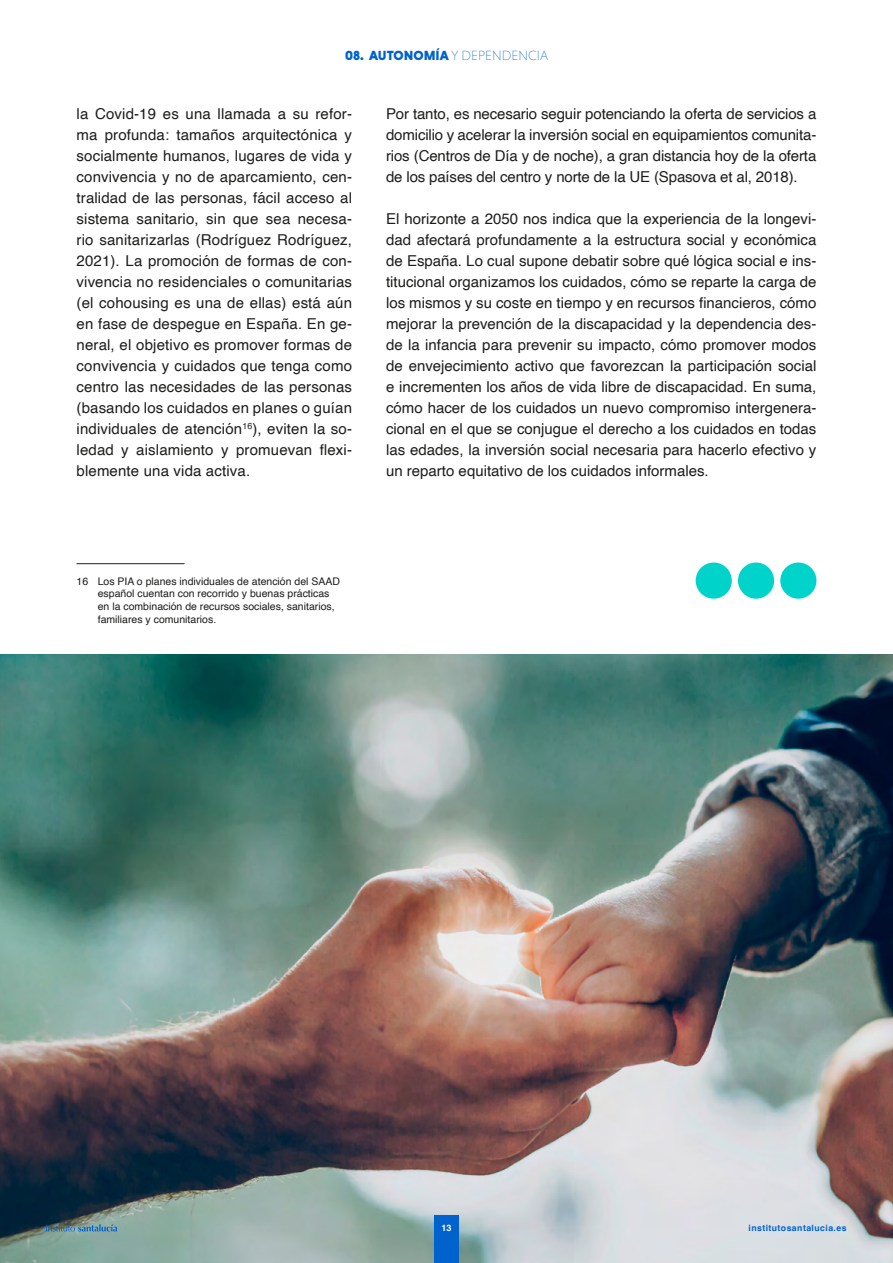
<style>
.page{position:relative;width:893px;height:1263px;background:#fff}
.page>*{position:absolute;margin:0;border:0;box-sizing:border-box;transform-origin:0 0}
.t1{font:15px/21px "Helvetica";color:#1d1d1b;text-align:justify}
.t2{font:900 13.5px "Niveau Grotesk";color:#0062cc}
.t3{font:10.5px/12.6px "Helvetica";color:#1d1d1b}
.t4{font:700 9px "Helvetica";color:#fff}
.t5{font:700 8.7px "Helvetica";letter-spacing:.05em;color:#0062cc}
.s1{font-weight:200}
</style>
<div class="page">
<hr style="left:77px;top:563px;width:108px;height:1px;background:#1d1d1b">
<img style="left:0;top:655px;width:893px;height:608px">
<div style="left:696px;top:562px;width:36px;height:37px;background:#00d3ca;border-radius:50%"></div>
<div style="left:738px;top:562px;width:36px;height:37px;background:#00d3ca;border-radius:50%"></div>
<div style="left:780px;top:562px;width:36px;height:37px;background:#00d3ca;border-radius:50%"></div>
<div style="left:434px;top:1215px;width:25px;height:48px;background:#0062cc"></div>
<svg style="left:46px;top:1224px;width:71px;height:7px"></svg>
<p class="t2" style="left:345px;top:47px;width:205px">08. AUTONOMÍA <span class="s1">Y DEPENDENCIA</span></p>
<p class="t1" style="left:77px;top:103px;width:277px">la Covid-19 es una llamada a su refor&shy;ma profunda: tamaños arquitectónica y socialmente humanos, lugares de vida y convivencia y no de aparcamiento, cen&shy;tralidad de las personas, fácil acceso al sistema sanitario, sin que sea necesa&shy;rio sanitarizarlas (Rodríguez Rodríguez, 2021). La promoción de formas de con&shy;vivencia no residenciales o comunitarias (el cohousing es una de ellas) está aún en fase de despegue en España. En ge&shy;neral, el objetivo es promover formas de convivencia y cuidados que tenga como centro las necesidades de las personas (basando los cuidados en planes o guían individuales de atención<sup>16</sup>), eviten la so&shy;ledad y aislamiento y promuevan flexi&shy;blemente una vida activa.</p>
<p class="t1" style="left:386px;top:103px;width:432px">Por tanto, es necesario seguir potenciando la oferta de servicios a domicilio y acelerar la inversión social en equipamientos comunita&shy;rios (Centros de Día y de noche), a gran distancia hoy de la oferta de los países del centro y norte de la UE (Spasova et al, 2018).</p>
<p class="t1" style="left:386px;top:208px;width:432px">El horizonte a 2050 nos indica que la experiencia de la longevi&shy;dad afectará profundamente a la estructura social y económica de España. Lo cual supone debatir sobre qué lógica social e ins&shy;titucional organizamos los cuidados, cómo se reparte la carga de los mismos y su coste en tiempo y en recursos financieros, cómo mejorar la prevención de la discapacidad y la dependencia des&shy;de la infancia para prevenir su impacto, cómo promover modos de envejecimiento activo que favorezcan la participación social e incrementen los años de vida libre de discapacidad. En suma, cómo hacer de los cuidados un nuevo compromiso intergenera&shy;cional en el que se conjugue el derecho a los cuidados en todas las edades, la inversión social necesaria para hacerlo efectivo y un reparto equitativo de los cuidados informales.</p>
<p class="t3" style="left:98px;top:575px;width:244px;text-indent:-21px">16 Los PIA o planes individuales de atención del SAAD español cuentan con recorrido y buenas prácticas en la combinación de recursos sociales, sanitarios, familiares y comunitarios.</p>
<p class="t4" style="left:441px;top:1223px;width:12px">13</p>
<p class="t5" style="left:748px;top:1223px;width:100px">institutosantalucia.es</p>
</div>
